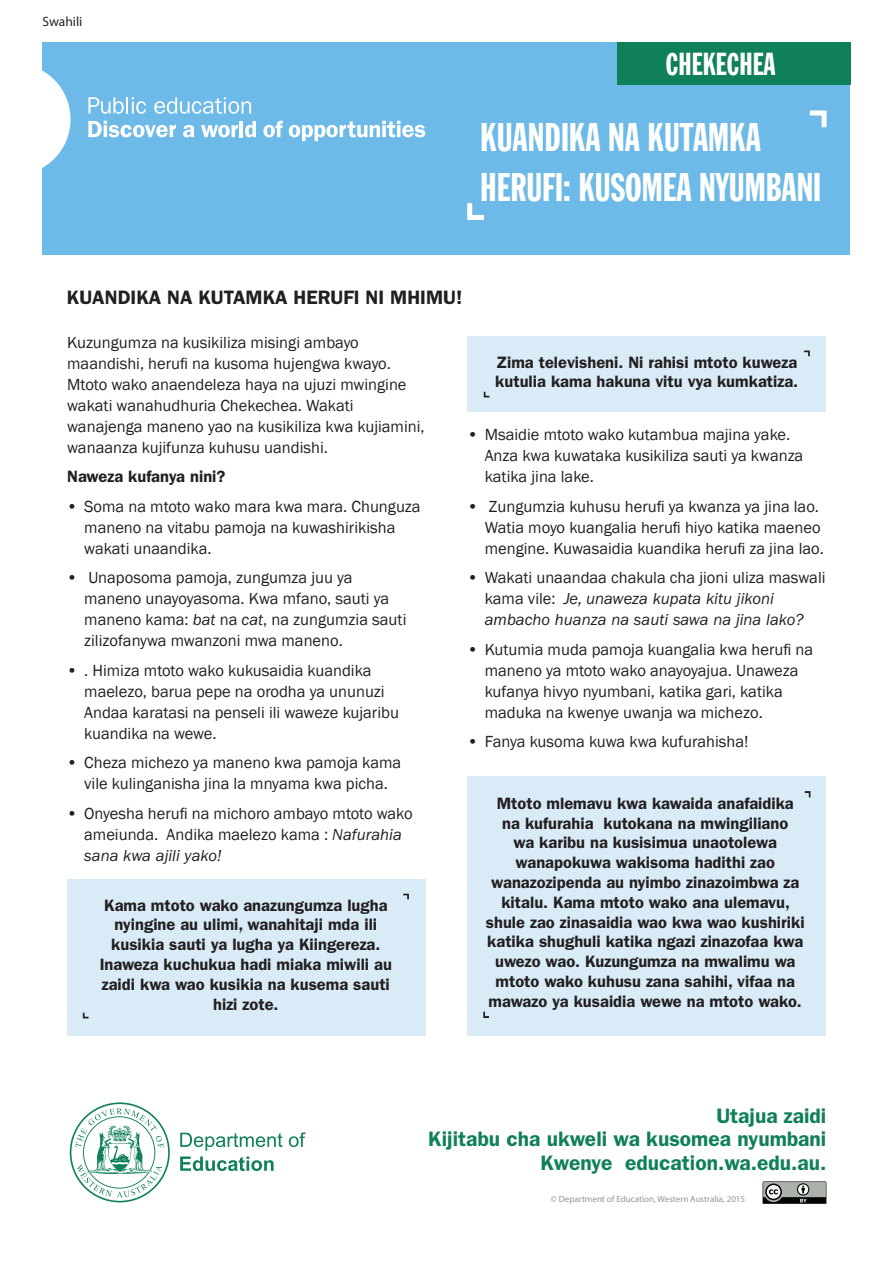
<style>
.page{position:relative;width:893px;height:1263px;background:#fff}
.page>*{position:absolute;margin:0;border:0;box-sizing:border-box;transform-origin:0 0}
.t1{font:39px/49.5px "Franklin Gothic Extra Cond";color:#fff}
.t2{font:31.05px "Franklin Gothic Extra Cond";color:#fff}
.t3{font:600 21px/23.5px "ITC Franklin Gothic Std";color:#10805a;text-align:right}
.t4{font:600 19.5px "ITC Franklin Gothic Std";color:#231f20}
.t5{font:16.5px/21px "Franklin Gothic";color:#231f20}
.Pull_Outs{font:600 16.5px/19.8px "ITC Franklin Gothic Std";color:#231f20;text-align:center}
.t6{font:italic 16.5px/21px "ITC Franklin Gothic Std";color:#231f20}
.t7{font:13.5px "Myriad Pro";color:#231f20}
.t8{font:9px "Myriad Pro";color:#939598}
.s1{font-family:"ITC Franklin Gothic Std";font-weight:600}
.s2{font-family:"ITC Franklin Gothic Std";font-style:italic}
.s3{font-weight:600;font-style:normal}
.s4{font-family:"Franklin Gothic";font-style:normal}
</style>
<div class="page">
<div style="left:43px;top:43px;width:807px;height:212px;background:#6db9e7"></div>
<svg style="left:42px;top:63px;width:29px;height:112px"></svg>
<svg style="left:88px;top:97px;width:58px;height:17px"></svg>
<svg style="left:154px;top:97px;width:97px;height:17px"></svg>
<svg style="left:88px;top:121px;width:88px;height:16px"></svg>
<svg style="left:183px;top:125px;width:11px;height:12px"></svg>
<svg style="left:201px;top:125px;width:37px;height:12px"></svg>
<hr style="left:240px;top:121px;width:3px;height:16px;background:#fff">
<svg style="left:245px;top:121px;width:11px;height:16px"></svg>
<svg style="left:263px;top:121px;width:20px;height:16px"></svg>
<svg style="left:289px;top:121px;width:136px;height:20px"></svg>
<div style="left:617px;top:43px;width:233px;height:42px;background:#10805a"></div>
<svg style="left:70px;top:1102px;width:100px;height:100px"></svg>
<svg style="left:289px;top:1132px;width:16px;height:15px"></svg>
<svg style="left:180px;top:1132px;width:103px;height:39px"></svg>
<svg style="left:763px;top:1181px;width:63px;height:23px"></svg>
<svg style="left:467px;top:203px;width:17px;height:17px"></svg>
<svg style="left:810px;top:110px;width:17px;height:17px"></svg>
<div style="left:468px;top:776px;width:358px;height:259px;background:#d9ebf7"></div>
<svg style="left:805px;top:791px;width:5px;height:6px"></svg>
<svg style="left:483px;top:1012px;width:6px;height:6px"></svg>
<div style="left:67px;top:879px;width:358px;height:156px;background:#d9ebf7"></div>
<svg style="left:403px;top:894px;width:6px;height:5px"></svg>
<svg style="left:83px;top:1013px;width:6px;height:5px"></svg>
<div style="left:468px;top:336px;width:358px;height:75px;background:#d9ebf7"></div>
<svg style="left:804px;top:350px;width:6px;height:6px"></svg>
<svg style="left:484px;top:392px;width:5px;height:5px"></svg>
<p class="t7" style="left:43px;top:13px;width:41px">Swahili</p>
<h2 class="t2" style="left:666px;top:48px;width:111px">CHEKECHEA</h2>
<p class="t1" style="left:480px;top:114px;width:343px">KUANDIKA NA KUTAMKA<br>HERUFI: KUSOMEA NYUMBANI</p>
<p class="t4" style="left:67px;top:285px;width:397px">KUANDIKA NA KUTAMKA HERUFI NI MHIMU!</p>
<p class="t5" style="left:67px;top:332px;width:359px">Kuzungumza na kusikiliza misingi ambayo maandishi, herufi na kusoma hujengwa kwayo.<br>Mtoto wako anaendeleza haya na ujuzi mwingine wakati wanahudhuria Chekechea. Wakati wanajenga maneno yao na kusikiliza kwa kujiamini, wanaanza kujifunza kuhusu uandishi.</p>
<p class="Pull_Outs" style="left:67px;top:466px;width:160px">Naweza kufanya nini?</p>
<p class="t5" style="left:84px;top:496px;width:338px;text-indent:-17px"><span class="s1">•</span> Soma na mtoto wako mara kwa mara. Chunguza maneno na vitabu pamoja na kuwashirikisha wakati unaandika.</p>
<p class="t5" style="left:84px;top:567px;width:324px;text-indent:-17px"><span class="s1">•</span> Unaposoma pamoja, zungumza juu ya maneno unayoyasoma. Kwa mfano, sauti ya maneno kama: <span class="s2">bat</span> na <span class="s2">cat</span>, na zungumzia sauti zilizofanywa mwanzoni mwa maneno.</p>
<p class="t5" style="left:84px;top:660px;width:316px;text-indent:-17px"><span class="s1">•</span> . Himiza mtoto wako kukusaidia kuandika maelezo, barua pepe na orodha ya ununuzi Andaa karatasi na penseli ili waweze kujaribu kuandika na wewe.</p>
<p class="t5" style="left:67px;top:752px;width:335px;text-align:center"><span class="s1">•</span> Cheza michezo ya maneno kwa pamoja kama vile kulinganisha jina la mnyama kwa picha.</p>
<p class="t5" style="left:84px;top:803px;width:330px;text-indent:-17px"><span class="s1">•</span> Onyesha herufi na michoro ambayo mtoto wako ameiunda. Andika maelezo kama : <span class="s2">Nafurahia sana kwa ajili yako!</span></p>
<p class="Pull_Outs" style="left:100px;top:895px;width:294px">Kama mtoto wako anazungumza lugha nyingine au ulimi, wanahitaji mda ili kusikia sauti ya lugha ya Kiingereza.<br>Inaweza kuchukua hadi miaka miwili au zaidi kwa wao kusikia na kusema sauti hizi zote.</p>
<p class="Pull_Outs" style="left:495px;top:352px;width:304px;text-align:left">Zima televisheni. Ni rahisi mtoto kuweza kutulia kama hakuna vitu vya kumkatiza.</p>
<p class="t5" style="left:485px;top:425px;width:320px;text-indent:-17px"><span class="s1">•</span> Msaidie mtoto wako kutambua majina yake.<br>Anza kwa kuwataka kusikiliza sauti ya kwanza katika jina lake.</p>
<p class="t5" style="left:485px;top:496px;width:341px;text-indent:-17px"><span class="s1">•</span> Zungumzia kuhusu herufi ya kwanza ya jina lao.<br>Watia moyo kuangalia herufi hiyo katika maeneo mengine. Kuwasaidia kuandika herufi za jina lao.</p>
<p class="t6" style="left:485px;top:568px;width:342px;text-indent:-17px"><span class="s3">•</span> <span class="s4">Wakati unaandaa chakula cha jioni uliza maswali kama vile:</span> Je, unaweza kupata kitu jikoni ambacho huanza na sauti sawa na jina lako?</p>
<p class="t5" style="left:485px;top:639px;width:330px;text-indent:-17px"><span class="s1">•</span> Kutumia muda pamoja kuangalia kwa herufi na maneno ya mtoto wako anayoyajua. Unaweza kufanya hivyo nyumbani, katika gari, katika maduka na kwenye uwanja wa michezo.</p>
<p class="t5" style="left:468px;top:732px;width:282px"><span class="s1">•</span> Fanya kusoma kuwa kwa kufurahisha!</p>
<p class="Pull_Outs" style="left:486px;top:793px;width:320px">Mtoto mlemavu kwa kawaida anafaidika na kufurahia kutokana na mwingiliano<br>wa karibu na kusisimua unaotolewa wanapokuwa wakisoma hadithi zao wanazozipenda au nyimbo zinazoimbwa za kitalu. Kama mtoto wako ana ulemavu, shule zao zinasaidia wao kwa wao kushiriki katika shughuli katika ngazi zinazofaa kwa uwezo wao. Kuzungumza na mwalimu wa mtoto wako kuhusu zana sahihi, vifaa na mawazo ya kusaidia wewe na mtoto wako.</p>
<p class="t3" style="left:428px;top:1104px;width:400px">Utajua zaidi<br>Kijitabu cha ukweli wa kusomea nyumbani<br>Kwenye education.wa.edu.au.</p>
<p class="t8" style="left:551px;top:1193px;width:196px">© Department of Education, Western Australia, 2015</p>
</div>
